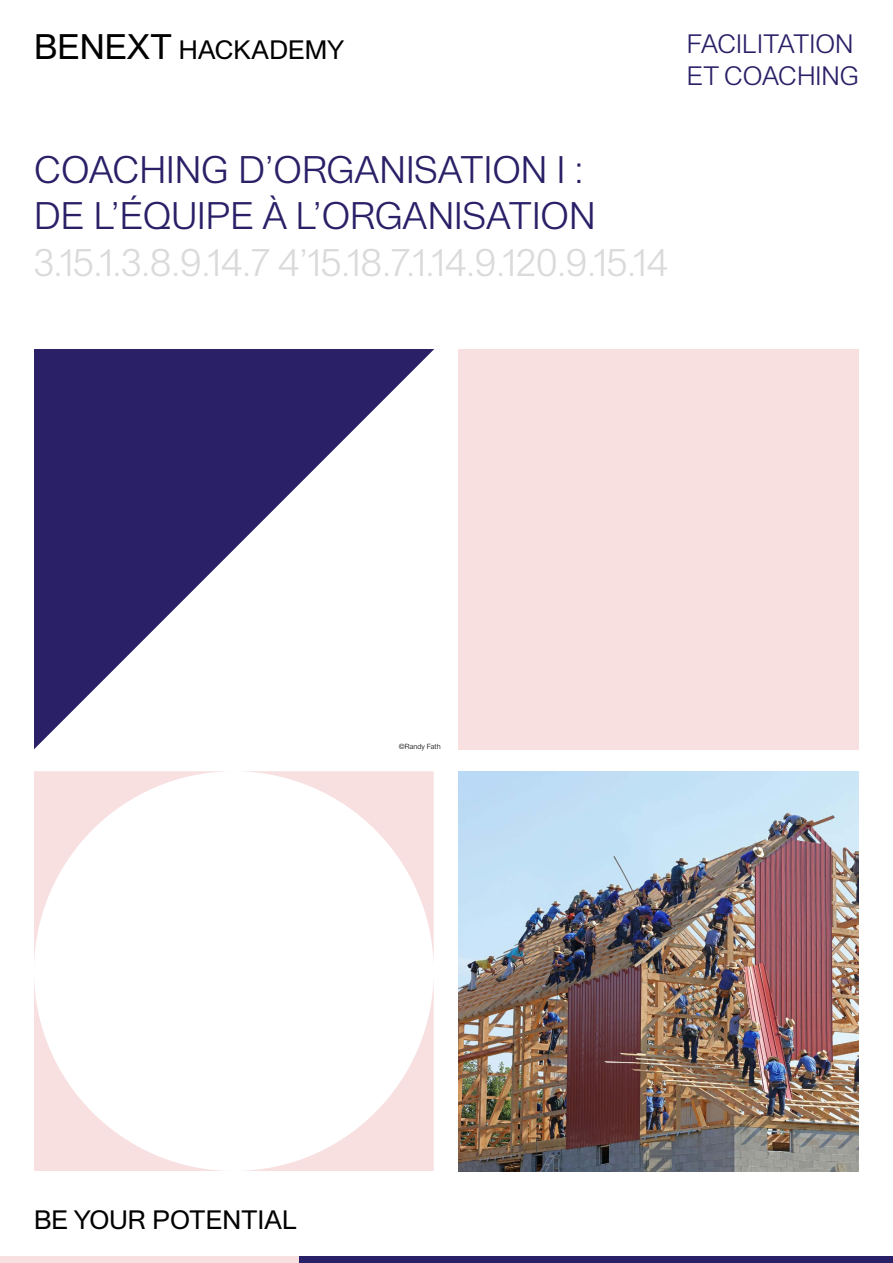
<style>
.page{position:relative;width:893px;height:1263px;background:#fff}
.page>*{position:absolute;margin:0;border:0;box-sizing:border-box;transform-origin:0 0}
.t1{font:300 39px/46.8px "Syndicat Grotesk";color:#292067}
.t2{font:300 39px "Syndicat Grotesk";color:#dadada}
.t3{font:27px "Syndicat Grotesk";color:#000}
.t4{font:300 27px/32.4px "Syndicat Grotesk";color:#292067}
.t5{font:300 7.5px "Syndicat Grotesk";color:#000}
.s1{font-size:36px}
</style>
<div class="page">
<div style="left:0;top:1256px;width:300px;height:7px;background:#f8e0e1"></div>
<div style="left:300px;top:1256px;width:593px;height:7px;background:#292067"></div>
<img style="left:459px;top:771px;width:400px;height:400px">
<div style="left:459px;top:349px;width:400px;height:400px;background:#f8e0e1"></div>
<svg style="left:34px;top:349px;width:400px;height:400px;fill:#2b2268"></svg>
<svg style="left:34px;top:771px;width:400px;height:400px"></svg>
<p class="t3" style="left:34px;top:35px;width:312px"><span class="s1">BENEXT</span> HACKADEMY</p>
<p class="t4" style="left:687px;top:28px;width:174px">FACILITATION<br>ET COACHING</p>
<p class="t1" style="left:34px;top:147px;width:563px">COACHING D’ORGANISATION I :<br>DE L’ÉQUIPE À L’ORGANISATION</p>
<p class="t2" style="left:34px;top:241px;width:635px">3.15.1.3.8.9.14.7 4’15.18.7.1.14.9.120.9.15.14</p>
<p class="t5" style="left:399px;top:743px;width:43px">©Randy Fath</p>
<p class="t3" style="left:34px;top:1205px;width:265px">BE YOUR POTENTIAL</p>
</div>
